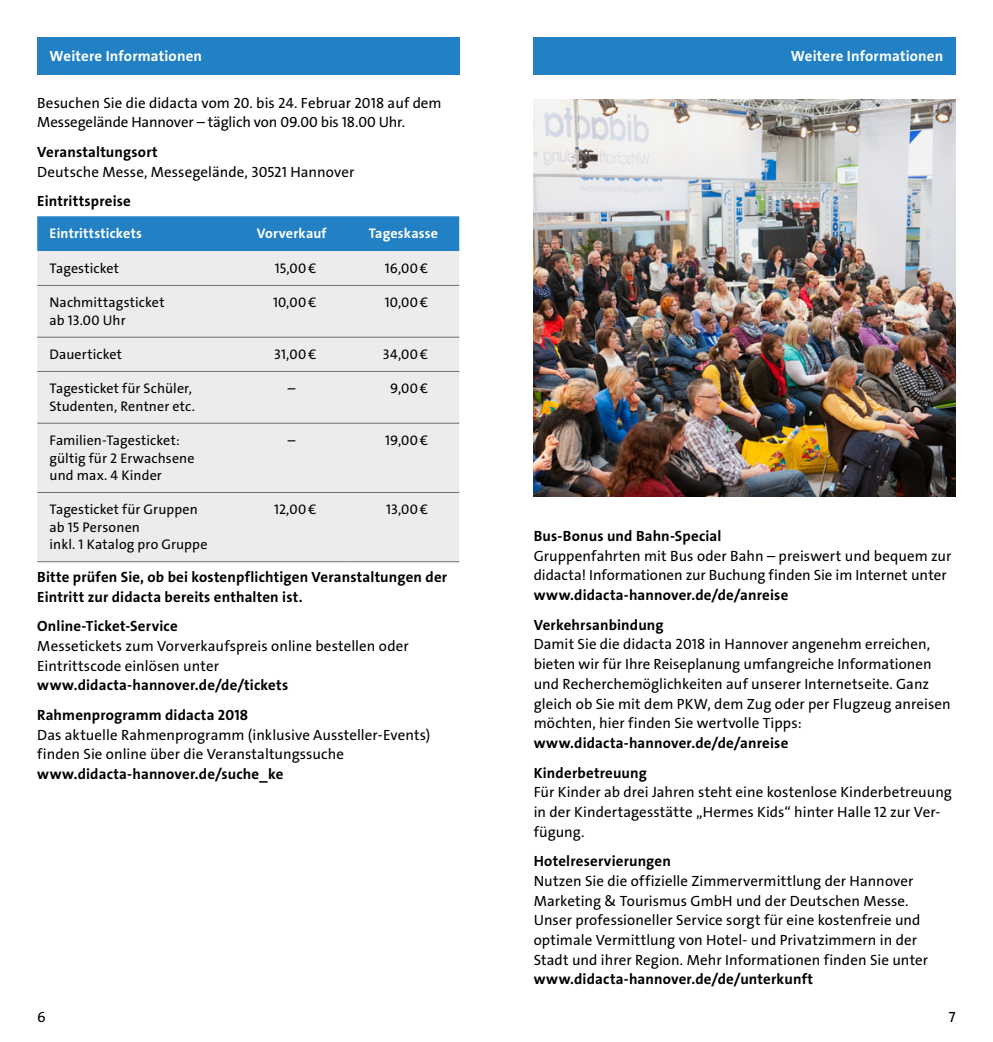
<style>
.page{position:relative;width:993px;height:1042px;background:#fff}
.page>*{position:absolute;margin:0;border:0;box-sizing:border-box;transform-origin:0 0}
.t1{font:14.88px/19.8px "The Sans LP5 Plain";letter-spacing:.005em;color:#000}
.t2{font:14.88px/29.6px "The Sans LP7 Bld";letter-spacing:.01em;color:#000}
.t3{font:14.88px "The Sans LP7 Bld";letter-spacing:.01em;color:#fff}
.t4{font:14px/17.5px "The Sans LP5 Plain";letter-spacing:.01em;color:#000}
.t5{font:14px "The Sans LP7 Bld";letter-spacing:.015em;color:#fff}
</style>
<div class="page">
<div style="left:37px;top:37px;width:422px;height:37px;background:#2281c4"></div>
<div style="left:37px;top:216px;width:422px;height:35px;background:#2281c4"></div>
<div style="left:37px;top:251px;width:422px;height:310px;background:#ececed"></div>
<hr style="left:37px;top:285px;width:199px;height:1px;background:#6f6f6e">
<hr style="left:236px;top:285px;width:111px;height:1px;background:#6f6f6e">
<hr style="left:347px;top:285px;width:112px;height:1px;background:#6f6f6e">
<hr style="left:37px;top:337px;width:199px;height:1px;background:#6f6f6e">
<hr style="left:236px;top:337px;width:111px;height:1px;background:#6f6f6e">
<hr style="left:347px;top:337px;width:112px;height:1px;background:#6f6f6e">
<hr style="left:37px;top:371px;width:199px;height:1px;background:#6f6f6e">
<hr style="left:236px;top:371px;width:111px;height:1px;background:#6f6f6e">
<hr style="left:347px;top:371px;width:112px;height:1px;background:#6f6f6e">
<hr style="left:37px;top:423px;width:199px;height:1px;background:#6f6f6e">
<hr style="left:236px;top:423px;width:111px;height:1px;background:#6f6f6e">
<hr style="left:347px;top:423px;width:112px;height:1px;background:#6f6f6e">
<hr style="left:37px;top:492px;width:199px;height:1px;background:#6f6f6e">
<hr style="left:236px;top:492px;width:111px;height:1px;background:#6f6f6e">
<hr style="left:347px;top:492px;width:112px;height:1px;background:#6f6f6e">
<hr style="left:37px;top:561px;width:199px;height:1px;background:#6f6f6e">
<hr style="left:236px;top:561px;width:111px;height:1px;background:#6f6f6e">
<hr style="left:347px;top:561px;width:112px;height:1px;background:#6f6f6e">
<div style="left:533px;top:37px;width:422px;height:37px;background:#2281c4"></div>
<img style="left:533px;top:99px;width:422px;height:397px">
<p class="t3" style="left:50px;top:46px;width:154px">Weitere Informationen</p>
<p class="t1" style="left:37px;top:93px;width:405px">Besuchen Sie die didacta vom 20. bis 24. Februar 2018 auf dem<br>Messegelände Hannover – täglich von 09.00 bis 18.00 Uhr.</p>
<p class="t2" style="left:37px;top:137px;width:122px">Veranstaltungsort</p>
<p class="t1" style="left:37px;top:162px;width:318px">Deutsche Messe, Messegelände, 30521 Hannover</p>
<p class="t2" style="left:37px;top:187px;width:95px">Eintrittspreise</p>
<p class="t5" style="left:50px;top:224px;width:94px">Eintrittstickets</p>
<p class="t5" style="left:257px;top:224px;width:71px">Vorverkauf</p>
<p class="t5" style="left:368px;top:224px;width:71px">Tageskasse</p>
<p class="t4" style="left:50px;top:260px;width:71px">Tagesticket</p>
<p class="t4" style="left:274px;top:260px;width:43px">15,00€</p>
<p class="t4" style="left:385px;top:260px;width:45px">16,00€</p>
<p class="t4" style="left:50px;top:294px;width:116px">Nachmittagsticket ab 13.00 Uhr</p>
<p class="t4" style="left:273px;top:294px;width:45px">10,00€</p>
<p class="t4" style="left:384px;top:294px;width:45px">10,00€</p>
<p class="t4" style="left:50px;top:346px;width:74px">Dauerticket</p>
<p class="t4" style="left:274px;top:346px;width:44px">31,00€</p>
<p class="t4" style="left:383px;top:346px;width:47px">34,00€</p>
<p class="t4" style="left:50px;top:380px;width:147px">Tagesticket für Schüler,<br>Studenten, Rentner etc.</p>
<p class="t4" style="left:288px;top:380px;width:9px">–</p>
<p class="t4" style="left:390px;top:380px;width:39px">9,00€</p>
<p class="t4" style="left:50px;top:432px;width:146px">Familien-Tagesticket: gültig für 2 Erwachsene und max. 4 Kinder</p>
<p class="t4" style="left:288px;top:432px;width:9px">–</p>
<p class="t4" style="left:385px;top:432px;width:44px">19,00€</p>
<p class="t4" style="left:50px;top:501px;width:159px">Tagesticket für Gruppen ab 15 Personen<br>inkl. 1 Katalog pro Gruppe</p>
<p class="t4" style="left:274px;top:501px;width:44px">12,00€</p>
<p class="t4" style="left:386px;top:501px;width:43px">13,00€</p>
<p class="t2" style="left:37px;top:567px;width:411px;line-height:19.8px">Bitte prüfen Sie, ob bei kostenpflichtigen Veranstaltungen der<br>Eintritt zur didacta bereits enthalten ist.</p>
<p class="t2" style="left:37px;top:611px;width:142px">Online-Ticket-Service</p>
<p class="t1" style="left:37px;top:636px;width:373px">Messetickets zum Vorverkaufspreis online bestellen oder<br>Eintrittscode einlösen unter</p>
<p class="t2" style="left:37px;top:670px;width:252px">www.didacta-hannover.de/de/tickets<br>Rahmenprogramm didacta 2018</p>
<p class="t1" style="left:37px;top:725px;width:394px">Das aktuelle Rahmenprogramm (inklusive Aussteller-Events) finden Sie online über die Veranstaltungssuche</p>
<p class="t2" style="left:37px;top:759px;width:247px">www.didacta-hannover.de/suche_ke</p>
<p class="t3" style="left:790px;top:46px;width:154px">Weitere Informationen</p>
<p class="t2" style="left:533px;top:521px;width:189px">Bus-Bonus und Bahn-Special</p>
<p class="t1" style="left:533px;top:546px;width:419px">Gruppenfahrten mit Bus oder Bahn – preiswert und bequem zur didacta! Informationen zur Buchung finden Sie im Internet unter</p>
<p class="t2" style="left:533px;top:580px;width:256px">www.didacta-hannover.de/de/anreise<br>Verkehrsanbindung</p>
<p class="t1" style="left:533px;top:634px;width:418px">Damit Sie die didacta 2018 in Hannover angenehm erreichen, bieten wir für Ihre Reiseplanung umfangreiche Informationen und Recherchemöglichkeiten auf unserer Internetseite. Ganz gleich ob Sie mit dem PKW, dem Zug oder per Flugzeug anreisen möchten, hier finden Sie wertvolle Tipps:</p>
<p class="t2" style="left:533px;top:728px;width:256px">www.didacta-hannover.de/de/anreise<br>Kinderbetreuung</p>
<p class="t1" style="left:533px;top:782px;width:419px">Für Kinder ab drei Jahren steht eine kostenlose Kinderbetreuung in der Kindertagesstätte „Hermes Kids“ hinter Halle 12 zur Ver&shy;fügung.</p>
<p class="t2" style="left:533px;top:846px;width:139px">Hotelreservierungen</p>
<p class="t1" style="left:533px;top:871px;width:396px">Nutzen Sie die offizielle Zimmervermittlung der Hannover Marketing &amp; Tourismus GmbH und der Deutschen Messe.<br>Unser professioneller Service sorgt für eine kostenfreie und optimale Vermittlung von Hotel- und Privatzimmern in der Stadt und ihrer Region. Mehr Informationen finden Sie unter</p>
<p class="t2" style="left:533px;top:964px;width:281px">www.didacta-hannover.de/de/unterkunft</p>
<p class="t1" style="left:37px;top:1007px;width:10px">6</p>
<p class="t1" style="left:948px;top:1007px;width:8px">7</p>
</div>
